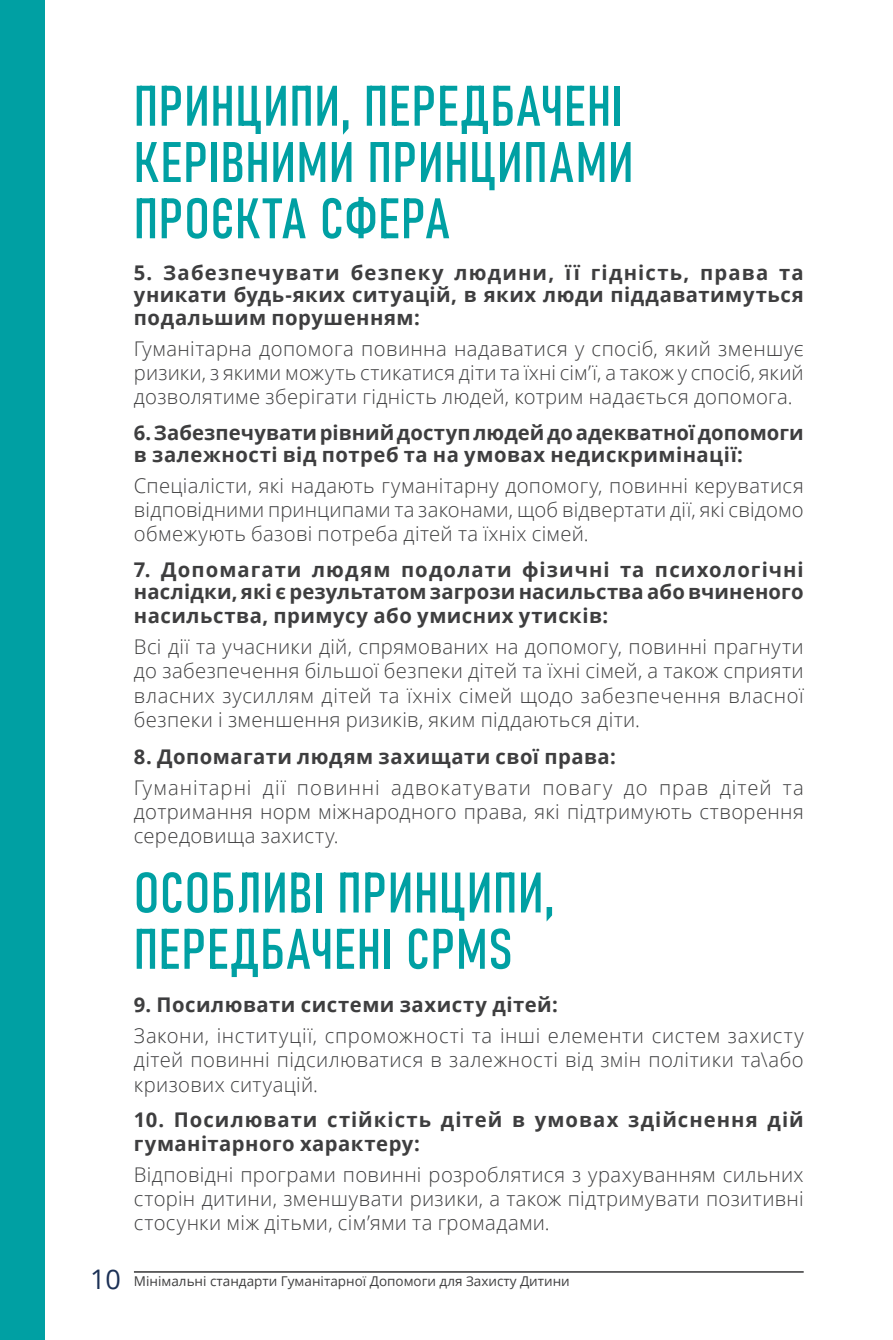
<style>
.page{position:relative;width:893px;height:1340px;background:#fff}
.page>*{position:absolute;margin:0;border:0;box-sizing:border-box;transform-origin:0 0}
.Titre{font:56.25px/56.2px "Bahnschrift";letter-spacing:.02em;color:#00a0a3}
.Texte_courant{font:300 20.25px/24.3px "Open Sans";letter-spacing:.02em;color:#3e3e3f;text-align:justify}
.Texte_sous_titre{font:700 20.25px/22.5px "Open Sans";letter-spacing:.025em;color:#3e3e3f;text-align:justify}
.Texte_sous_titre-2{font:700 20.25px/24.3px "Open Sans";letter-spacing:.045em;color:#3e3e3f}
.t1{font:13.5px "Open Sans";color:#3e3e3f}
.s1{font-size:27px;color:#1c3156}
</style>
<div class="page">
<div style="left:0;top:0;width:45px;height:1339px;background:#00a0a3"></div>
<hr style="left:134px;top:1271px;width:670px;height:1px;background:#3e3e3f">
<p class="Titre" style="left:134px;top:74px;width:501px">ПРИНЦИПИ, ПЕРЕДБАЧЕНІ<br>КЕРІВНИМИ ПРИНЦИПАМИ<br>ПРОЄКТА СФЕРА</p>
<p class="Texte_sous_titre" style="left:134px;top:261px;width:671px">5. Забезпечувати безпеку людини, її гідність, права та уникати будь-яких ситуацій, в яких люди піддаватимуться подальшим порушенням:</p>
<p class="Texte_courant" style="left:134px;top:335px;width:671px">Гуманітарна допомога повинна надаватися у спосіб, який зменшує ризики, з якими можуть стикатися діти та їхні сім’ї, а також у спосіб, який дозволятиме зберігати гідність людей, котрим надається допомога.</p>
<p class="Texte_sous_titre" style="left:134px;top:420px;width:671px">6. Забезпечувати рівний доступ людей до адекватної допомоги в залежності від потреб та на умовах недискримінації:</p>
<p class="Texte_courant" style="left:134px;top:472px;width:671px">Спеціалісти, які надають гуманітарну допомогу, повинні керуватися відповідними принципами та законами, щоб відвертати дії, які свідомо обмежують базові потреба дітей та їхніх сімей.</p>
<p class="Texte_sous_titre" style="left:134px;top:557px;width:671px;line-height:23.4px">7. Допомагати людям подолати фізичні та психологічні наслідки, які є результатом загрози насильства або вчиненого насильства, примусу або умисних утисків:</p>
<p class="Texte_courant" style="left:134px;top:634px;width:671px">Всі дії та учасники дій, спрямованих на допомогу, повинні прагнути до забезпечення більшої безпеки дітей та їхні сімей, а також сприяти власних зусиллям дітей та їхніх сімей щодо забезпечення власної безпеки і зменшення ризиків, яким піддаються діти.</p>
<p class="Texte_sous_titre" style="left:134px;top:745px;width:483px">8. Допомагати людям захищати свої права:</p>
<p class="Texte_courant" style="left:134px;top:774px;width:671px">Гуманітарні дії повинні адвокатувати повагу до прав дітей та дотримання норм міжнародного права, які підтримують створення середовища захисту.</p>
<p class="Titre" style="left:134px;top:860px;width:422px">ОСОБЛИВІ ПРИНЦИПИ,<br>ПЕРЕДБАЧЕНІ CPMS</p>
<p class="Texte_sous_titre" style="left:134px;top:993px;width:426px">9. Посилювати системи захисту дітей:</p>
<p class="Texte_courant" style="left:134px;top:1022px;width:671px">Закони, інституції, спроможності та інші елементи систем захисту дітей повинні підсилюватися в залежності від змін політики та\або кризових ситуацій.</p>
<p class="Texte_sous_titre-2" style="left:134px;top:1106px;width:671px">10. Посилювати стійкість дітей в умовах здійснення дій гуманітарного характеру:</p>
<p class="Texte_courant" style="left:134px;top:1161px;width:671px">Відповідні програми повинні розроблятися з урахуванням сильних сторін дитини, зменшувати ризики, а також підтримувати позитивні стосунки між дітьми, сім’ями та громадами.</p>
<p class="t1" style="left:90px;top:1271px;width:481px"><span class="s1">10</span> Мінімальні стандарти Гуманітарної Допомоги для Захисту Дитини</p>
</div>
